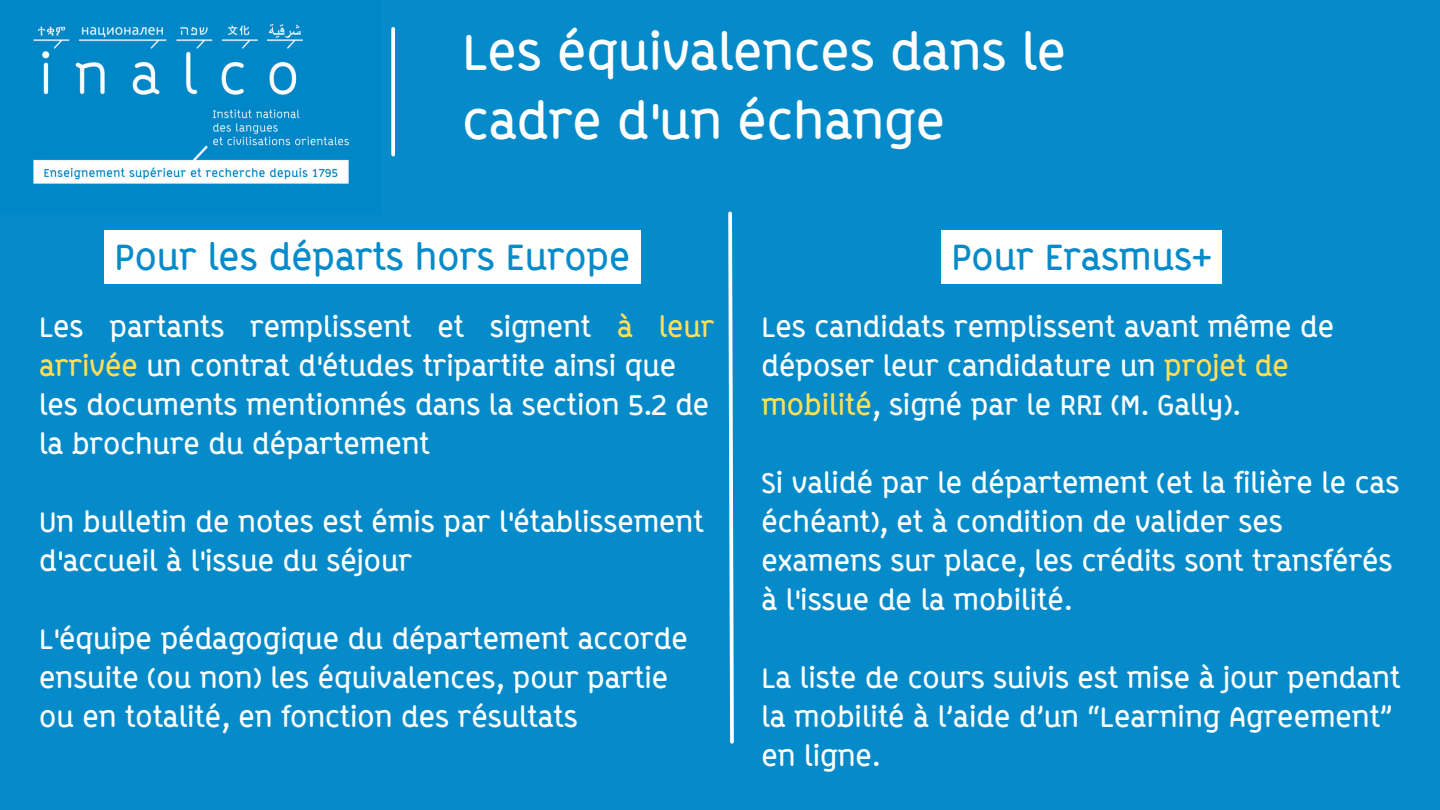
<style>
.page{position:relative;width:1440px;height:810px;background:#058bc9}
.page>*{position:absolute;margin:0;border:0;box-sizing:border-box;transform-origin:0 0}
.t1{font:700 50px/69.8px "ABB Line";color:#fff}
.t2{font:700 36px "ABB Line";color:#058bc9}
.t3{font:700 28px/39px "ABB Line";color:#fff}
.s1{color:#ffde59}
.s2{color:#feffff}
</style>
<div class="page">
<img style="left:33px;top:23px;width:316px;height:161px">
<svg style="left:391px;top:29px;width:4px;height:126px"></svg>
<div style="left:104px;top:231px;width:536px;height:53px;background:#fff"></div>
<div style="left:941px;top:231px;width:281px;height:53px;background:#fff"></div>
<svg style="left:728px;top:211px;width:6px;height:533px"></svg>
<h1 class="t1" style="left:462px;top:17px;width:605px">Les équivalences dans le cadre d'un échange</h1>
<h2 class="t2" style="left:114px;top:236px;width:517px">Pour les départs hors Europe</h2>
<h2 class="t2" style="left:951px;top:236px;width:262px">Pour Erasmus+</h2>
<p class="t3" style="left:39px;top:307px;width:677px">Les partants remplissent et signent <span class="s1">à leur arrivée</span> un contrat d'études tripartite ainsi que</p>
<p class="t3" style="left:39px;top:385px;width:672px">les documents mentionnés dans la section 5.2 de</p>
<p class="t3" style="left:39px;top:424px;width:392px">la brochure du département</p>
<p class="t3" style="left:761px;top:307px;width:574px">Les candidats remplissent avant même de déposer leur candidature un <span class="s1">projet de mobilité</span><span class="s2">, signé par le RRI (M. Gally).</span></p>
<p class="t3" style="left:39px;top:502px;width:666px">Un bulletin de notes est émis par l'établissement</p>
<p class="t3" style="left:39px;top:541px;width:374px">d'accueil à l'issue du séjour</p>
<p class="t3" style="left:39px;top:619px;width:650px">L'équipe pédagogique du département accorde</p>
<p class="t3" style="left:39px;top:658px;width:631px">ensuite (ou non) les équivalences, pour partie</p>
<p class="t3" style="left:39px;top:697px;width:540px">ou en totalité, en fonction des résultats</p>
<p class="t3" style="left:761px;top:463px;width:639px">Si validé par le département (et la filière le cas échéant), et à condition de valider ses examens sur place, les crédits sont transférés à l'issue de la mobilité.</p>
<p class="t3" style="left:761px;top:658px;width:640px">La liste de cours suivis est mise à jour pendant la mobilité à l’aide d’un “Learning Agreement” en ligne.</p>
</div>
